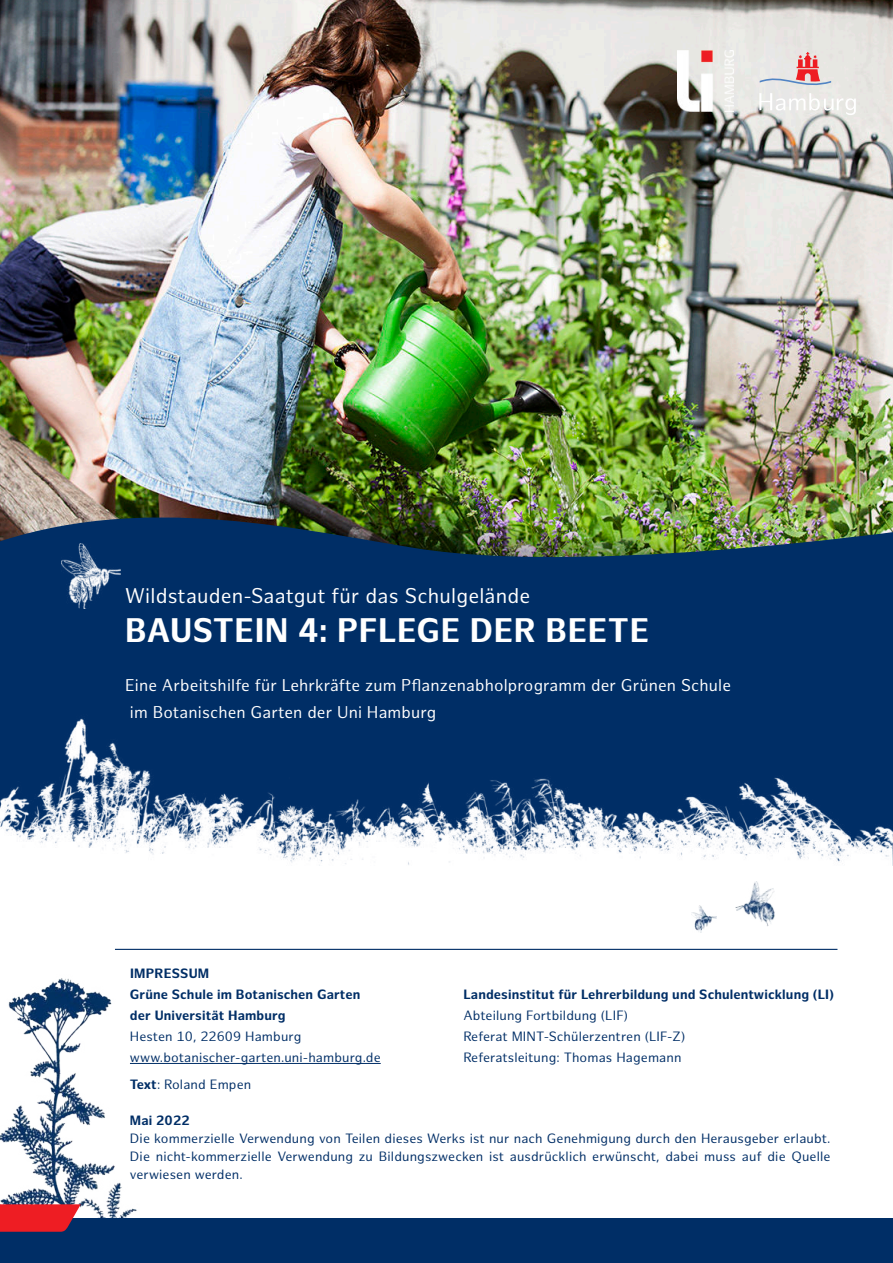
<style>
.page{position:relative;width:893px;height:1263px;background:#fff}
.page>*{position:absolute;margin:0;border:0;box-sizing:border-box;transform-origin:0 0}
.t1{font:700 33.3px "Hamburg Sans";letter-spacing:.02em;color:#fff}
.t2{font:20.85px "Hamburg Sans";letter-spacing:.01em;color:#fff}
.t3{font:16.65px/27.8px "Hamburg Sans";letter-spacing:.01em;color:#fff}
.t4{font:13.2px/21px "Hamburg Sans";letter-spacing:.01em;color:#002e66}
.t5{font:700 13.2px/21px "Hamburg Sans";letter-spacing:.01em;color:#002e66}
.s1{font-weight:700}
</style>
<div class="page">
<img style="left:0;top:978px;width:151px;height:240px">
<div style="left:0;top:1218px;width:893px;height:45px;background:#002e66"></div>
<svg style="left:0;top:1204px;width:81px;height:28px;background:#d8252f"></svg>
<img style="left:0;top:0;width:893px;height:487px">
<img style="left:0;top:487px;width:893px;height:199px">
<img style="left:0;top:686px;width:893px;height:180px">
<svg style="left:760px;top:52px;width:71px;height:34px;background:#e1c1c3"></svg>
<svg style="left:759px;top:93px;width:97px;height:22px"></svg>
<img style="left:677px;top:50px;width:57px;height:62px">
<hr style="left:130px;top:1063px;width:251px;height:1px;background:#002e66">
<hr style="left:115px;top:949px;width:722px;height:1px;background:#002e66">
<img style="left:735px;top:881px;width:40px;height:45px">
<img style="left:691px;top:905px;width:25px;height:27px">
<img style="left:61px;top:543px;width:60px;height:66px">
<h2 class="t2" style="left:125px;top:584px;width:407px">Wildstauden-Saatgut für das Schulgelände</h2>
<h1 class="t1" style="left:125px;top:617px;width:525px">BAUSTEIN 4: PFLEGE DER BEETE</h1>
<p class="t3" style="left:125px;top:671px;width:607px">Eine Arbeitshilfe für Lehrkräfte zum Pflanzenabholprogramm der Grünen Schule im Botanischen Garten der Uni Hamburg</p>
<p class="t5" style="left:130px;top:964px;width:232px">IMPRESSUM<br>Grüne Schule im Botanischen Garten der Universität Hamburg</p>
<p class="t4" style="left:130px;top:1026px;width:252px">Hesten 10, 22609 Hamburg www.botanischer-garten.uni-hamburg.de</p>
<p class="t4" style="left:130px;top:1074px;width:123px"><span class="s1">Text</span>: Roland Empen</p>
<p class="t5" style="left:130px;top:1111px;width:61px">Mai 2022</p>
<p class="t4" style="left:130px;top:1130px;width:702px;line-height:18px;text-align:justify">Die kommerzielle Verwendung von Teilen dieses Werks ist nur nach Genehmigung durch den Herausgeber erlaubt.<br>Die nicht-kommerzielle Verwendung zu Bildungszwecken ist ausdrücklich erwünscht, dabei muss auf die Quelle verwiesen werden.</p>
<p class="t5" style="left:463px;top:985px;width:372px">Landesinstitut für Lehrerbildung und Schulentwicklung (LI)</p>
<p class="t4" style="left:463px;top:1005px;width:223px">Abteilung Fortbildung (LIF)<br>Referat MINT-Schülerzentren (LIF-Z)<br>Referatsleitung: Thomas Hagemann</p>
</div>
